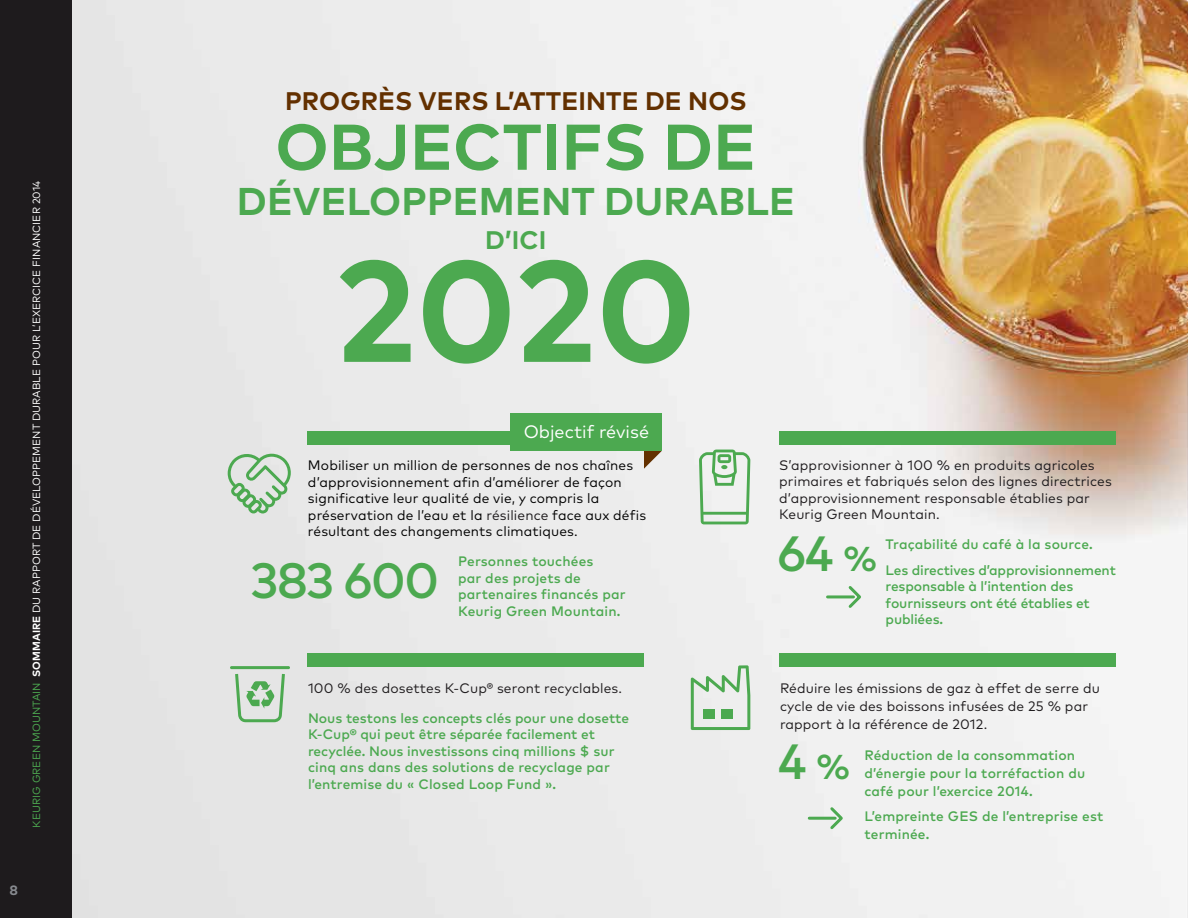
<style>
.page{position:relative;width:1188px;height:918px;background:#fff}
.page>*{position:absolute;margin:0;border:0;box-sizing:border-box;transform-origin:0 0}
.t1{font:700 143.25px "Mark OT";color:#4ca950}
.t2{font:700 64.5px "Mark OT";letter-spacing:.005em;color:#4ca950}
.t3{font:500 49.5px "Mark OT";letter-spacing:-.04em;color:#4ca950}
.t4{font:700 38.7px "Mark OT";letter-spacing:.005em;color:#4ca950}
.t5{font:700 25.35px "Mark OT";letter-spacing:.005em;color:#633000}
.t6{font:700 25.35px "Mark OT";color:#4ca950}
.t7{font:18px "Mark OT";color:#fff}
.t8{font:500 13.65px/16.5px "Mark OT";letter-spacing:.005em;color:#4ca950}
.t9{font:13.65px/16.5px "Mark OT";letter-spacing:.01em;color:#1e1b1d}
.t10{font:13.65px/16.5px "Mark OT";letter-spacing:.01em;color:#000}
.t11{font:700 13.5px "Mark OT";color:#878a8f}
.t12{font:10.5px "Mark OT";letter-spacing:.005em;color:#fff}
.s1{color:#4ca950}
.s2{font-weight:700}
.s3{color:#1e1b1d}
.s4{font-size:34.5px}
</style>
<div class="page">
<img style="left:72px;top:0;width:1116px;height:918px">
<div style="left:308px;top:653px;width:336px;height:14px;background:#4ca950"></div>
<div style="left:779px;top:431px;width:337px;height:14px;background:#4ca950"></div>
<div style="left:779px;top:653px;width:337px;height:14px;background:#4ca950"></div>
<hr style="left:230px;top:666px;width:60px;height:3px;background:#4ca950;border-radius:2px">
<svg style="left:235px;top:674px;width:50px;height:48px;background:#b6d2b7"></svg>
<svg style="left:691px;top:665px;width:59px;height:65px;background:#c7ddc8"></svg>
<div style="left:703px;top:709px;width:11px;height:9px;background:#4ca950"></div>
<div style="left:722px;top:709px;width:11px;height:9px;background:#4ca950"></div>
<svg style="left:699px;top:450px;width:51px;height:74px"></svg>
<svg style="left:228px;top:452px;width:63px;height:62px;background:#bad4bb"></svg>
<div style="left:308px;top:431px;width:336px;height:14px;background:#4ca950"></div>
<svg style="left:644px;top:451px;width:18px;height:18px"></svg>
<div style="left:511px;top:413px;width:151px;height:38px;background:#4ca950"></div>
<hr style="left:828px;top:595px;width:25px;height:3px;background:#4ca950">
<svg style="left:846px;top:583px;width:18px;height:28px"></svg>
<hr style="left:809px;top:817px;width:26px;height:3px;background:#4ca950">
<svg style="left:828px;top:804px;width:18px;height:28px"></svg>
<div style="left:0;top:0;width:72px;height:918px;background:#1e1b1d"></div>
<p class="t12" style="left:30px;top:828px;width:648px;rotate:-90deg"><span class="s1">KEURIG GREEN MOUNTAIN</span> <span class="s2">SOMMAIRE</span> DU RAPPORT DE DÉVELOPPEMENT DURABLE POUR L’EXERCICE FINANCIER 2014</p>
<p class="t11" style="left:9px;top:881px;width:10px">8</p>
<h3 class="t5" style="left:285px;top:85px;width:463px">PROGRÈS VERS L’ATTEINTE DE NOS</h3>
<h2 class="t2" style="left:275px;top:105px;width:482px">OBJECTIFS DE</h2>
<h3 class="t4" style="left:237px;top:176px;width:560px">DÉVELOPPEMENT DURABLE</h3>
<h3 class="t6" style="left:485px;top:223px;width:63px">D’ICI</h3>
<h1 class="t1" style="left:335px;top:218px;width:363px">2020</h1>
<h3 class="t7" style="left:524px;top:421px;width:127px">Objectif révisé</h3>
<p class="t10" style="left:308px;top:457px;width:340px">Mobiliser un million de personnes de nos chaînes d’approvisionnement afin d’améliorer de façon significative leur qualité de vie, y compris la préservation de l’eau et la <span class="s3">résilience</span> face aux défis résultant des changements climatiques.</p>
<p class="t8" style="left:458px;top:553px;width:169px">Personnes touchées<br>par des projets de partenaires financés par<br>Keurig Green Mountain.</p>
<h3 class="t3" style="left:251px;top:548px;width:190px">383 600</h3>
<p class="t9" style="left:308px;top:679px;width:315px">100 % des dosettes K-Cup® seront recyclables.</p>
<p class="t8" style="left:308px;top:709px;width:323px">Nous testons les concepts clés pour une dosette K-Cup® qui peut être séparée facilement et recyclée. Nous investissons cinq millions $ sur cinq ans dans des solutions de recyclage par l’entremise du « Closed Loop Fund ».</p>
<p class="t9" style="left:779px;top:456px;width:334px">S’approvisionner à 100 % en produits agricoles primaires et fabriqués selon des lignes directrices d’approvisionnement responsable établies par Keurig Green Mountain.</p>
<p class="t8" style="left:886px;top:531px;width:232px;line-height:25.5px">Traçabilité du café à la source.<br>Les directives d’approvisionnement</p>
<p class="t8" style="left:886px;top:578px;width:206px">responsable à l’intention des fournisseurs ont été établies et publiées.</p>
<h3 class="t3" style="left:777px;top:522px;width:102px">64 <span class="s4">%</span></h3>
<p class="t9" style="left:780px;top:679px;width:321px;line-height:18px">Réduire les émissions de gaz à effet de serre du cycle de vie des boissons infusées de 25 % par rapport à la référence de 2012.</p>
<p class="t8" style="left:865px;top:746px;width:222px;line-height:18px">Réduction de la consommation d’énergie pour la torréfaction du café pour l’exercice 2014.</p>
<p class="t8" style="left:865px;top:807px;width:240px;line-height:18px">L’empreinte GES de l’entreprise est terminée.</p>
<h3 class="t3" style="left:778px;top:730px;width:74px">4 <span class="s4">%</span></h3>
</div>
